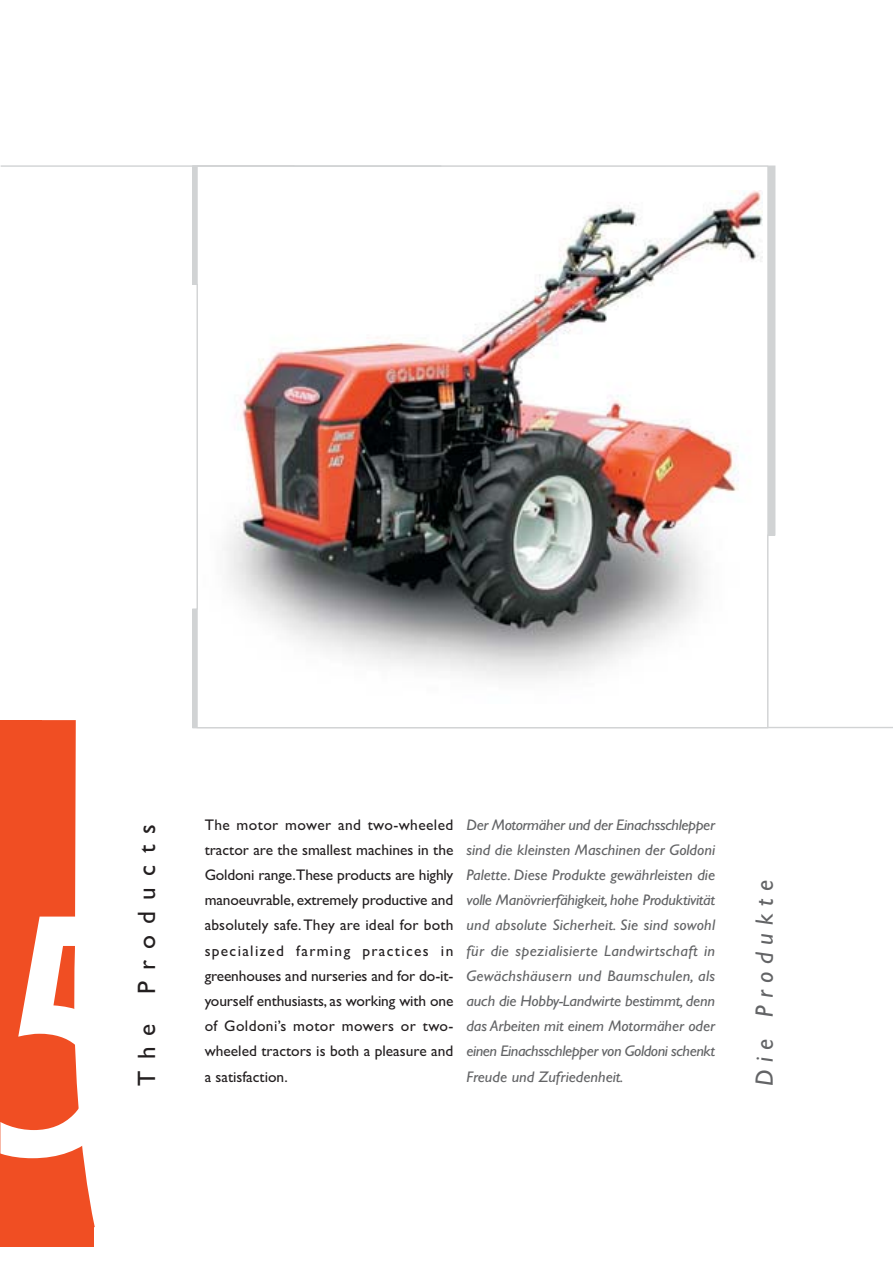
<style>
.page{position:relative;width:893px;height:1263px;background:#fff}
.page>*{position:absolute;margin:0;border:0;box-sizing:border-box;transform-origin:0 0}
.t1{font:italic 349.8px "Gill Sans";color:#fff}
.t2{font:25.2px "Gill Sans";letter-spacing:.45em;color:#231f20}
.t3{font:italic 25.2px "Gill Sans";letter-spacing:.3em;color:#636466}
.t4{font:italic 15.45px/25.2px "Gill Sans";letter-spacing:-.01em;color:#636466;text-align:justify;scale:1.05 1}
.t5{font:15.45px/25.2px "Gill Sans";color:#231f20;text-align:justify}
</style>
<div class="page">
<div style="left:1px;top:720px;width:41px;height:527px;background:#f04e23"></div>
<div style="left:1px;top:1227px;width:93px;height:20px;background:#f04e23"></div>
<hr style="left:192px;top:727px;width:700px;height:1px;background:#d1d3d4">
<svg style="left:42px;top:720px;width:53px;height:507px"></svg>
<img style="left:192px;top:165px;width:583px;height:562px">
<hr style="left:0;top:165px;width:441px;height:2px;background:#d1d3d4">
<h2 class="t2" style="left:138px;top:1086px;width:264px;rotate:-90deg">The Products</h2>
<h1 class="t1" style="left:-30px;top:917px;width:184px">5</h1>
<p class="t5" style="left:205px;top:814px;width:250px">The motor mower and two-wheeled tractor are the smallest machines in the Goldoni range.These products are highly manoeuvrable, extremely productive and absolutely safe. They are ideal for both specialized farming practices in greenhouses and nurseries and for do-it&shy;yourself enthusiasts, as working with one of Goldoni’s motor mowers or two&shy;wheeled tractors is both a pleasure and a satisfaction.</p>
<p class="t4" style="left:466px;top:814px;width:238px">Der Motormäher und der Einachsschlepper sind die kleinsten Maschinen der Goldoni Palette. Diese Produkte gewährleisten die volle Manövrierfähigkeit, hohe Produktivität und absolute Sicherheit. Sie sind sowohl für die spezialisierte Landwirtschaft in Gewächshäusern und Baumschulen, als auch die Hobby-Landwirte bestimmt, denn das Arbeiten mit einem Motormäher oder einen Einachsschlepper von Goldoni schenkt Freude und Zufriedenheit.</p>
<h2 class="t3" style="left:755px;top:1086px;width:207px;rotate:-90deg">Die Produkte</h2>
</div>
